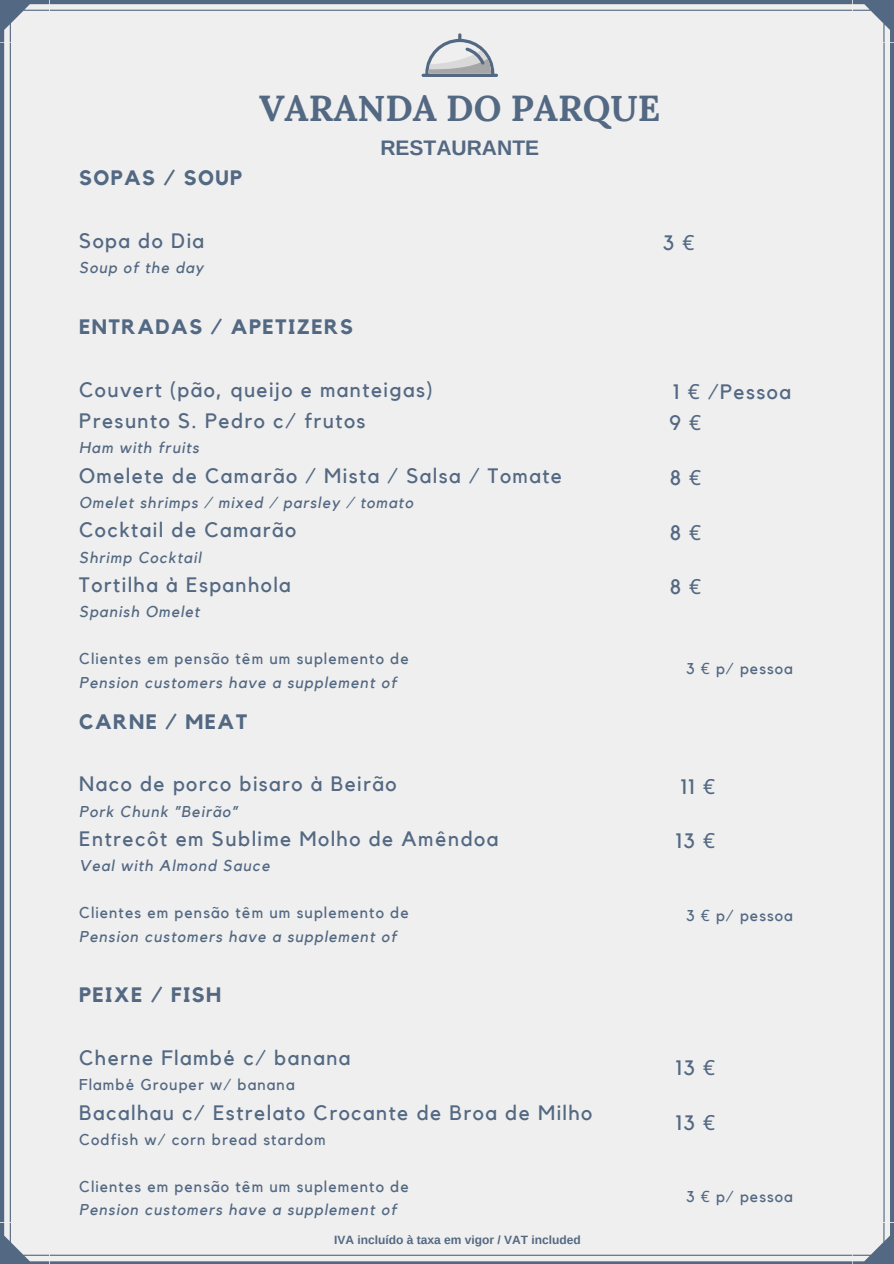
<style>
.page{position:relative;width:894px;height:1264px;background:#fff}
.page>*{position:absolute;margin:0;border:0;box-sizing:border-box;transform-origin:0 0}
.t1{font:700 36px "Lora";color:#536882}
.t2{font:700 21px "Arimo";color:#536882}
.t3{font:20.85px "Kollektif";letter-spacing:.07em;color:#536882}
.t4{font:700 20.85px "Kollektif";letter-spacing:.07em;color:#536882}
.t5{font:italic 15.6px "Kollektif";letter-spacing:.07em;color:#536882}
.t6{font:15.6px "Kollektif";letter-spacing:.07em;color:#536882}
.t7{font:700 12px "Arimo";color:#536882}
.s1{font-family:"Noto Sans"}
</style>
<div class="page">
<div style="left:0;top:0;width:893px;height:1263px;background:#efefef"></div>
<svg style="left:414px;top:13px;width:90px;height:90px"></svg>
<p class="t4" style="left:79px;top:169px;width:164px">SOPAS / SOUP</p>
<p class="t1" style="left:259px;top:85px;width:403px">VARANDA DO PARQUE</p>
<p class="t2" style="left:380px;top:136px;width:160px">RESTAURANTE</p>
<p class="t3" style="left:79px;top:231px;width:126px">Sopa do Dia</p>
<p class="t5" style="left:79px;top:261px;width:126px">Soup of the day</p>
<p class="t3" style="left:662px;top:233px;width:33px">3 <span class="s1">€</span></p>
<p class="t4" style="left:79px;top:317px;width:275px">ENTRADAS / APETIZERS</p>
<p class="t3" style="left:79px;top:379px;width:355px">Couvert (pão, queijo e manteigas)</p>
<p class="t3" style="left:79px;top:411px;width:288px">Presunto S. Pedro c/ frutos</p>
<p class="t5" style="left:79px;top:440px;width:121px">Ham with fruits</p>
<p class="t3" style="left:79px;top:465px;width:484px">Omelete de Camarão / Mista / Salsa / Tomate</p>
<p class="t5" style="left:79px;top:495px;width:335px">Omelet shrimps / mixed / parsley / tomato</p>
<p class="t3" style="left:79px;top:520px;width:218px">Cocktail de Camarão</p>
<p class="t5" style="left:79px;top:550px;width:123px">Shrimp Cocktail</p>
<p class="t3" style="left:79px;top:575px;width:213px">Tortilha à Espanhola</p>
<p class="t5" style="left:79px;top:604px;width:122px">Spanish Omelet</p>
<p class="t6" style="left:79px;top:651px;width:331px">Clientes em pensão têm um suplemento de</p>
<p class="t5" style="left:79px;top:675px;width:318px">Pension customers have a supplement of</p>
<p class="t4" style="left:79px;top:712px;width:170px">CARNE / MEAT</p>
<p class="t3" style="left:79px;top:774px;width:318px">Naco de porco bisaro à Beirão</p>
<p class="t5" style="left:79px;top:804px;width:159px">Pork Chunk ”Beirão”</p>
<p class="t3" style="left:79px;top:829px;width:420px">Entrecôt em Sublime Molho de Amêndoa</p>
<p class="t5" style="left:79px;top:858px;width:192px">Veal with Almond Sauce</p>
<p class="t6" style="left:79px;top:905px;width:331px">Clientes em pensão têm um suplemento de</p>
<p class="t5" style="left:79px;top:929px;width:318px">Pension customers have a supplement of</p>
<p class="t4" style="left:79px;top:985px;width:143px">PEIXE / FISH</p>
<p class="t3" style="left:79px;top:1047px;width:273px">Cherne Flambé c/ banana</p>
<p class="t6" style="left:79px;top:1077px;width:217px">Flambé Grouper w/ banana</p>
<p class="t3" style="left:79px;top:1102px;width:514px">Bacalhau c/ Estrelato Crocante de Broa de Milho</p>
<p class="t6" style="left:79px;top:1132px;width:248px">Codfish w/ corn bread stardom</p>
<p class="t6" style="left:79px;top:1179px;width:331px">Clientes em pensão têm um suplemento de</p>
<p class="t5" style="left:79px;top:1202px;width:318px">Pension customers have a supplement of</p>
<p class="t7" style="left:334px;top:1233px;width:248px">IVA incluído à taxa em vigor / VAT included</p>
<p class="t3" style="left:673px;top:382px;width:119px">1 <span class="s1">€</span> /Pessoa</p>
<p class="t3" style="left:669px;top:413px;width:33px">9 <span class="s1">€</span></p>
<p class="t3" style="left:670px;top:468px;width:32px">8 <span class="s1">€</span></p>
<p class="t3" style="left:670px;top:522px;width:32px">8 <span class="s1">€</span></p>
<p class="t3" style="left:670px;top:577px;width:32px">8 <span class="s1">€</span></p>
<p class="t6" style="left:686px;top:661px;width:108px">3 <span class="s1">€</span> p/ pessoa</p>
<p class="t3" style="left:680px;top:776px;width:36px">11 <span class="s1">€</span></p>
<p class="t3" style="left:675px;top:831px;width:41px">13 <span class="s1">€</span></p>
<p class="t6" style="left:686px;top:908px;width:108px">3 <span class="s1">€</span> p/ pessoa</p>
<p class="t3" style="left:675px;top:1058px;width:41px">13 <span class="s1">€</span></p>
<p class="t3" style="left:675px;top:1112px;width:41px">13 <span class="s1">€</span></p>
<p class="t6" style="left:686px;top:1189px;width:108px">3 <span class="s1">€</span> p/ pessoa</p>
</div>
